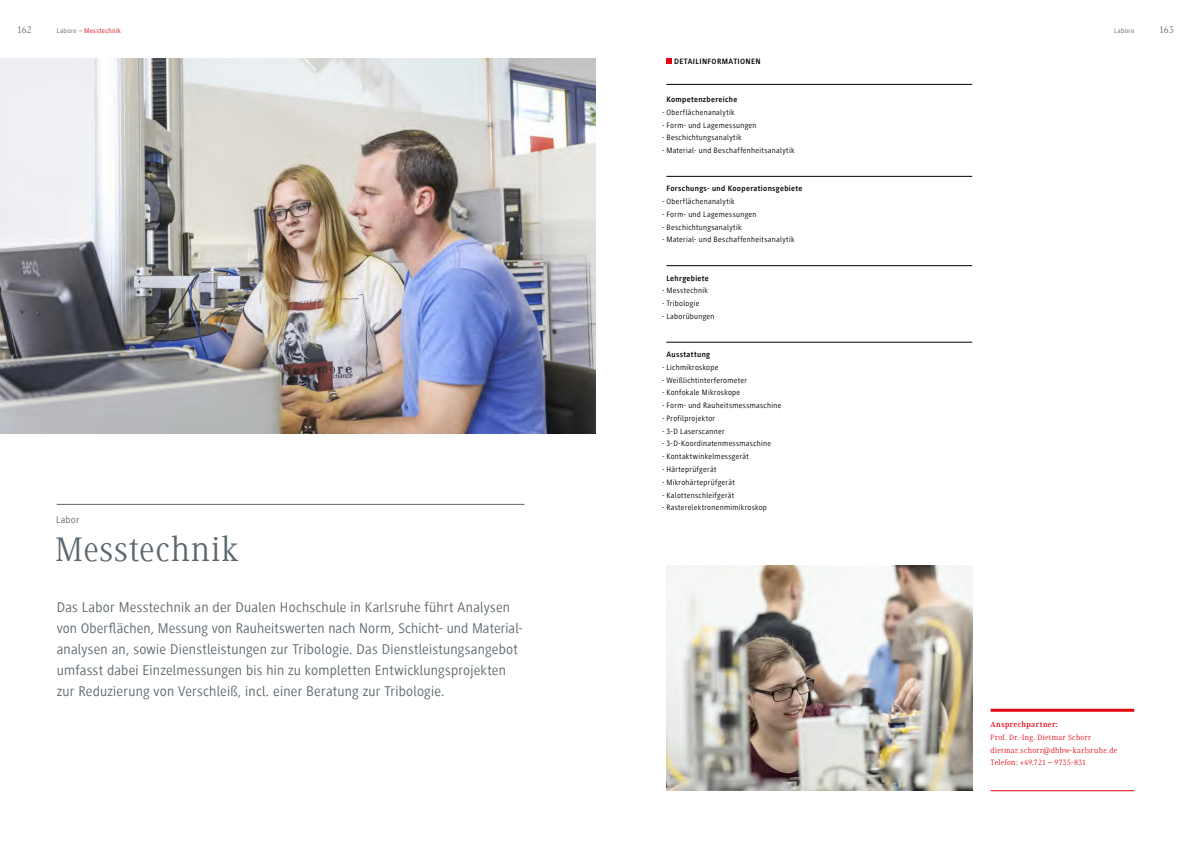
<style>
.page{position:relative;width:1191px;height:842px;background:#fff}
.page>*{position:absolute;margin:0;border:0;box-sizing:border-box;transform-origin:0 0}
.t1{font:35px "Generis Serif Com";letter-spacing:.025em;color:#5d686e}
.t2{font:14.5px/21px "Generis Sans Com";letter-spacing:.015em;color:#5d686e}
.t3{font:10px "Generis Serif Com";letter-spacing:.02em;color:#5d686e}
.t4{font:10px "Generis Sans Com";letter-spacing:.03em;color:#5d686e}
.t5{font:8px "Generis Sans Com";letter-spacing:.04em;color:#000}
.t6{font:700 8px "Generis Sans Com";letter-spacing:.04em;color:#000}
.t7{font:8px/12.8px "Generis Serif Com";letter-spacing:.045em;color:#e30613}
.t8{font:700 8px "Generis Serif Com";letter-spacing:.045em;color:#e30613}
.t9{font:7px "Generis Sans Com";letter-spacing:.045em;color:#e30613}
.t10{font:7px "Generis Sans Com";letter-spacing:.045em;color:#5d686e}
.s1{color:#5d686e}
</style>
<div class="page">
<img style="left:666px;top:565px;width:306px;height:226px">
<hr style="left:990px;top:709px;width:144px;height:3px;background:#e30613">
<hr style="left:990px;top:790px;width:144px;height:1px;background:#e30613">
<svg style="left:666px;top:58px;width:6px;height:6px"></svg>
<hr style="left:666px;top:84px;width:306px;height:1px;background:#000">
<hr style="left:666px;top:176px;width:306px;height:1px;background:#000">
<hr style="left:666px;top:265px;width:306px;height:1px;background:#000">
<hr style="left:666px;top:342px;width:306px;height:1px;background:#000">
<img style="left:0;top:58px;width:595px;height:376px">
<hr style="left:57px;top:504px;width:467px;height:1px;background:#5d686e">
<p class="t3" style="left:17px;top:24px;width:16px">162</p>
<p class="t3" style="left:1159px;top:24px;width:16px">163</p>
<p class="t9" style="left:57px;top:27px;width:66px"><span class="s1">Labore –</span> Messtechnik</p>
<p class="t10" style="left:1114px;top:27px;width:22px">Labore</p>
<p class="t4" style="left:56px;top:514px;width:25px">Labor</p>
<h1 class="t1" style="left:55px;top:530px;width:185px">Messtechnik</h1>
<p class="t2" style="left:57px;top:597px;width:467px">Das Labor Messtechnik an der Dualen Hochschule in Karlsruhe führt Analysen von Oberflächen, Messung von Rauheitswerten nach Norm, Schicht- und Material&shy;analysen an, sowie Dienstleistungen zur Tribologie. Das Dienstleistungsangebot umfasst dabei Einzelmessungen bis hin zu kompletten Entwicklungsprojekten zur Reduzierung von Verschleiß, incl. einer Beratung zur Tribologie.</p>
<p class="t6" style="left:674px;top:57px;width:88px">DETAILINFORMATIONEN</p>
<p class="t6" style="left:666px;top:95px;width:72px">Kompetenzbereiche</p>
<p class="t5" style="left:662px;top:108px;width:74px">- Oberflächenanalytik</p>
<p class="t5" style="left:662px;top:121px;width:96px">- Form- und Lagemessungen</p>
<p class="t5" style="left:662px;top:133px;width:81px">- Beschichtungsanalytik</p>
<p class="t5" style="left:662px;top:146px;width:134px">- Material- und Beschaffenheitsanalytik</p>
<p class="t6" style="left:666px;top:184px;width:137px">Forschungs- und Kooperationsgebiete</p>
<p class="t5" style="left:662px;top:197px;width:74px">- Oberflächenanalytik</p>
<p class="t5" style="left:662px;top:210px;width:96px">- Form- und Lagemessungen</p>
<p class="t5" style="left:662px;top:223px;width:81px">- Beschichtungsanalytik</p>
<p class="t5" style="left:662px;top:235px;width:134px">- Material- und Beschaffenheitsanalytik</p>
<p class="t6" style="left:666px;top:274px;width:44px">Lehrgebiete</p>
<p class="t5" style="left:662px;top:286px;width:47px">- Messtechnik</p>
<p class="t5" style="left:662px;top:299px;width:39px">- Tribologie</p>
<p class="t5" style="left:662px;top:312px;width:54px">- Laborübungen</p>
<p class="t6" style="left:666px;top:350px;width:45px">Ausstattung</p>
<p class="t5" style="left:662px;top:363px;width:58px">- Lichmikroskope</p>
<p class="t5" style="left:662px;top:376px;width:86px">- Weißlichtinterferometer</p>
<p class="t5" style="left:662px;top:388px;width:79px">- Konfokale Mikroskope</p>
<p class="t5" style="left:662px;top:401px;width:121px">- Form- und Rauheitsmessmaschine</p>
<p class="t5" style="left:662px;top:414px;width:55px">- Profilprojektor</p>
<p class="t5" style="left:662px;top:427px;width:64px">- 3-D Laserscanner</p>
<p class="t5" style="left:662px;top:439px;width:111px">- 3-D-Koordinatenmessmaschine</p>
<p class="t5" style="left:662px;top:452px;width:88px">- Kontaktwinkelmessgerät</p>
<p class="t5" style="left:662px;top:465px;width:56px">- Härteprüfgerät</p>
<p class="t5" style="left:662px;top:478px;width:74px">- Mikrohärteprüfgerät</p>
<p class="t5" style="left:662px;top:490px;width:74px">- Kalottenschleifgerät</p>
<p class="t5" style="left:662px;top:503px;width:106px">- Rasterelektronenmimikroskop</p>
<p class="t8" style="left:990px;top:720px;width:69px">Ansprechpartner:</p>
<p class="t7" style="left:990px;top:731px;width:128px">Prof. Dr.-Ing. Dietmar Schorr dietmar.schorr@dhbw-karlsruhe.de<br>Telefon: +49.721 – 9735-831</p>
</div>
